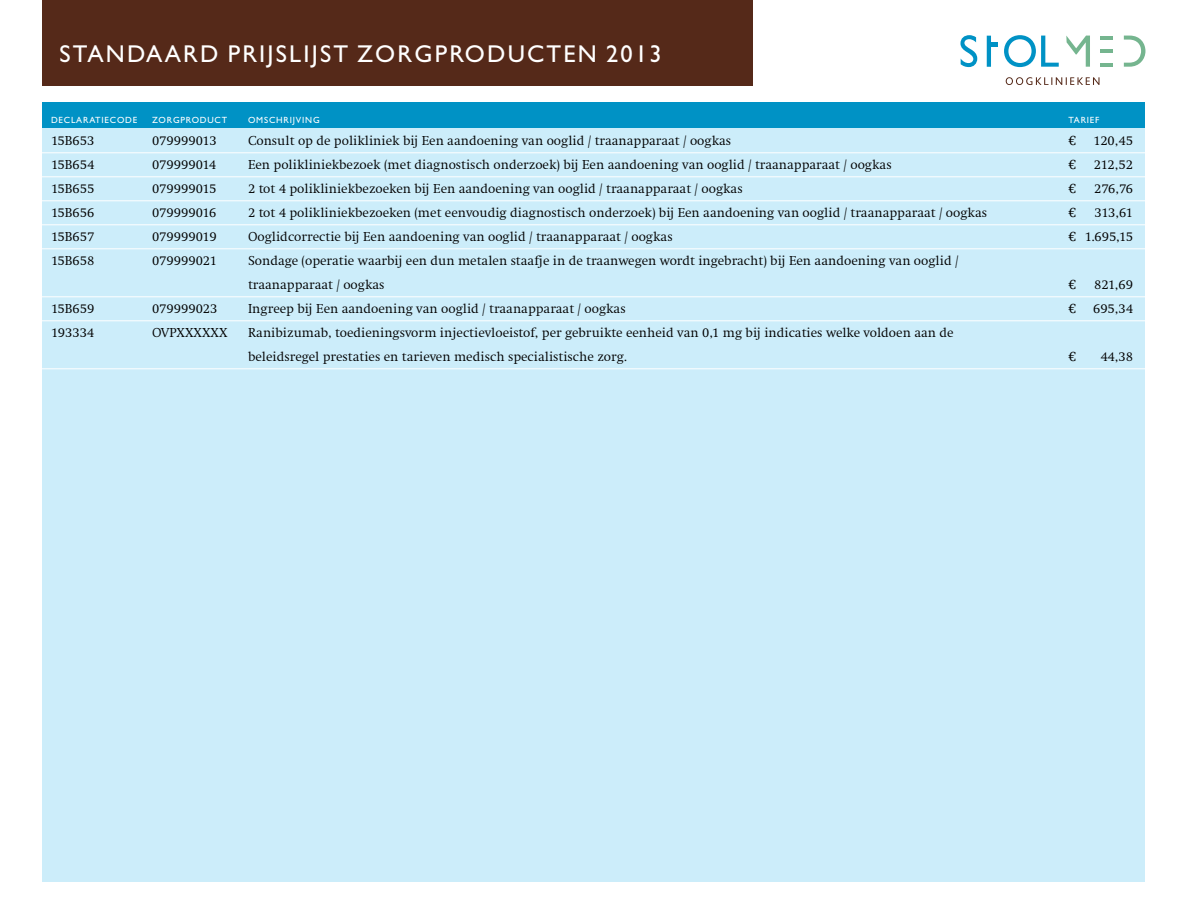
<style>
.page{position:relative;width:1188px;height:918px;background:#fff}
.page>*{position:absolute;margin:0;border:0;box-sizing:border-box;transform-origin:0 0}
.t1{font:24.45px "Gill Sans Std";letter-spacing:.09em;color:#fff}
.t2{font:300 13.5px/24px "Swift";color:#000}
.t3{font:13.5px "Charter";color:#000}
.t4{font:9px "Gill Sans Std";letter-spacing:.09em;color:#fff}
.s1{font-family:"Charter";font-weight:400}
</style>
<div class="page">
<div style="left:43px;top:108px;width:1102px;height:774px;background:#ccedfa"></div>
<hr style="left:19px;top:152px;width:1169px;height:1px;background:#fff">
<hr style="left:19px;top:176px;width:1169px;height:1px;background:#fff">
<hr style="left:19px;top:200px;width:1169px;height:1px;background:#fff">
<hr style="left:19px;top:224px;width:1169px;height:1px;background:#fff">
<hr style="left:19px;top:248px;width:1169px;height:1px;background:#fff">
<hr style="left:19px;top:296px;width:1169px;height:1px;background:#fff">
<hr style="left:19px;top:320px;width:1169px;height:1px;background:#fff">
<hr style="left:19px;top:368px;width:1169px;height:1px;background:#fff">
<svg style="left:987px;top:36px;width:4px;height:31px"></svg>
<svg style="left:960px;top:35px;width:17px;height:32px"></svg>
<hr style="left:987px;top:43px;width:10px;height:4px;background:#0092c5">
<svg style="left:1004px;top:35px;width:55px;height:32px"></svg>
<svg style="left:1066px;top:36px;width:24px;height:31px"></svg>
<hr style="left:1101px;top:36px;width:12px;height:4px;background:#75b58f">
<hr style="left:1101px;top:49px;width:12px;height:4px;background:#75b58f">
<svg style="left:1101px;top:63px;width:12px;height:3px"></svg>
<svg style="left:1124px;top:36px;width:21px;height:31px"></svg>
<svg style="left:1006px;top:77px;width:94px;height:8px"></svg>
<div style="left:43px;top:102px;width:1102px;height:26px;background:#0092c5"></div>
<div style="left:43px;top:0;width:710px;height:85px;background:#552919"></div>
<h1 class="t1" style="left:60px;top:40px;width:604px">STANDAARD PRIJSLIJST ZORGPRODUCTEN 2013</h1>
<p class="t4" style="left:51px;top:114px;width:88px">DECLARATIECODE</p>
<p class="t4" style="left:152px;top:114px;width:77px">ZORGPRODUCT</p>
<p class="t4" style="left:248px;top:114px;width:73px">OMSCHRIJVING</p>
<p class="t4" style="left:1069px;top:114px;width:32px">TARIEF</p>
<p class="t2" style="left:51px;top:129px;width:45px">15B653</p>
<p class="t2" style="left:152px;top:129px;width:66px">079999013</p>
<p class="t2" style="left:248px;top:129px;width:485px">Consult op de polikliniek bij Een aandoening van ooglid / traanapparaat / oogkas</p>
<p class="t3" style="left:1069px;top:129px;width:9px">€</p>
<p class="t2" style="left:1094px;top:129px;width:41px">120,45</p>
<p class="t2" style="left:51px;top:153px;width:45px">15B654</p>
<p class="t2" style="left:152px;top:153px;width:66px">079999014</p>
<p class="t2" style="left:248px;top:153px;width:645px">Een polikliniekbezoek (met diagnostisch onderzoek) bij Een aandoening van ooglid / traanapparaat / oogkas</p>
<p class="t3" style="left:1069px;top:153px;width:9px">€</p>
<p class="t2" style="left:1094px;top:153px;width:41px">212,52</p>
<p class="t2" style="left:51px;top:177px;width:45px">15B655</p>
<p class="t2" style="left:152px;top:177px;width:66px">079999015</p>
<p class="t2" style="left:248px;top:177px;width:496px">2 tot 4 polikliniekbezoeken bij Een aandoening van ooglid / traanapparaat / oogkas</p>
<p class="t3" style="left:1069px;top:177px;width:9px">€</p>
<p class="t2" style="left:1094px;top:177px;width:40px">276,76</p>
<p class="t2" style="left:51px;top:201px;width:45px">15B656</p>
<p class="t2" style="left:152px;top:201px;width:66px">079999016</p>
<p class="t2" style="left:248px;top:201px;width:741px">2 tot 4 polikliniekbezoeken (met eenvoudig diagnostisch onderzoek) bij Een aandoening van ooglid / traanapparaat / oogkas</p>
<p class="t3" style="left:1069px;top:201px;width:9px">€</p>
<p class="t2" style="left:1095px;top:201px;width:40px">313,61</p>
<p class="t2" style="left:51px;top:225px;width:45px">15B657</p>
<p class="t2" style="left:152px;top:225px;width:66px">079999019</p>
<p class="t2" style="left:248px;top:225px;width:426px">Ooglidcorrectie bij Een aandoening van ooglid / traanapparaat / oogkas</p>
<p class="t2" style="left:1069px;top:225px;width:66px"><span class="s1">€</span> 1.695,15</p>
<p class="t2" style="left:51px;top:249px;width:45px">15B658</p>
<p class="t2" style="left:152px;top:249px;width:67px">079999021</p>
<p class="t2" style="left:248px;top:249px;width:712px">Sondage (operatie waarbij een dun metalen staafje in de traanwegen wordt ingebracht) bij Een aandoening van ooglid / traanapparaat / oogkas</p>
<p class="t3" style="left:1069px;top:273px;width:9px">€</p>
<p class="t2" style="left:1094px;top:273px;width:40px">821,69</p>
<p class="t2" style="left:51px;top:297px;width:45px">15B659</p>
<p class="t2" style="left:152px;top:297px;width:67px">079999023</p>
<p class="t2" style="left:248px;top:297px;width:379px">Ingreep bij Een aandoening van ooglid / traanapparaat / oogkas</p>
<p class="t3" style="left:1069px;top:297px;width:9px">€</p>
<p class="t2" style="left:1093px;top:297px;width:41px">695,34</p>
<p class="t2" style="left:51px;top:321px;width:45px">193334</p>
<p class="t2" style="left:152px;top:321px;width:77px">OVPXXXXXX</p>
<p class="t2" style="left:248px;top:321px;width:707px">Ranibizumab, toedieningsvorm injectievloeistof, per gebruikte eenheid van 0,1 mg bij indicaties welke voldoen aan de beleidsregel prestaties en tarieven medisch specialistische zorg.</p>
<p class="t3" style="left:1069px;top:345px;width:9px">€</p>
<p class="t2" style="left:1100px;top:345px;width:34px">44,38</p>
</div>
